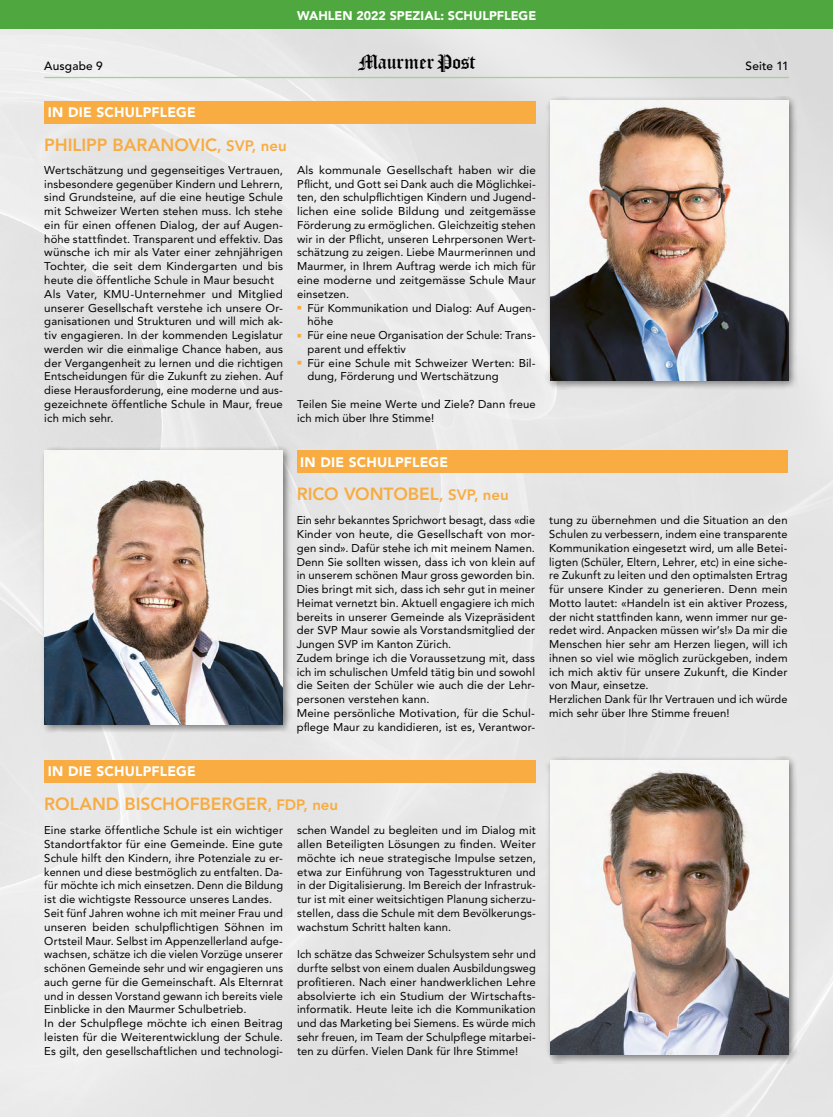
<style>
.page{position:relative;width:833px;height:1117px;background:#fff}
.page>*{position:absolute;margin:0;border:0;box-sizing:border-box;transform-origin:0 0}
.t1{font:22.38px "Old London";color:#000}
.MP_Grundschrift_o_E{font:800 17.5px "Avenir LT Std";color:#f8ac42}
.Wahlen_Titel{font:900 13.75px "Avenir LT Std";letter-spacing:.015em;color:#fff}
.t2{font:900 12.5px "Avenir LT Std";color:#fff}
.t3{font:500 11.88px "Avenir LT Std";letter-spacing:.01em;color:#000}
.MP_Grundschrift_o_E-2{font:11.25px/13.8px "Avenir LT Std";letter-spacing:.01em;color:#000;text-align:justify}
.s1{font-size:15px}
.s2{color:#f8ac42}
</style>
<div class="page">
<img style="left:0;top:28px;width:833px;height:1088px">
<div style="left:0;top:0;width:833px;height:28px;background:#4fa83f"></div>
<hr style="left:44px;top:77px;width:744px;height:1px;background:#a5cf8c">
<div style="left:545px;top:96px;width:253px;height:294px;background:#000;opacity:.5"></div>
<img style="left:550px;top:101px;width:238px;height:279px">
<div style="left:40px;top:446px;width:253px;height:287px;background:#000;opacity:.5"></div>
<img style="left:45px;top:450px;width:238px;height:274px">
<div style="left:545px;top:756px;width:253px;height:307px;background:#000;opacity:.5"></div>
<img style="left:550px;top:760px;width:238px;height:294px">
<div style="left:44px;top:101px;width:492px;height:23px;background:#f8ac42"></div>
<div style="left:297px;top:450px;width:490px;height:23px;background:#f8ac42"></div>
<div style="left:44px;top:759px;width:492px;height:23px;background:#f8ac42"></div>
<p class="t2" style="left:297px;top:8px;width:241px">WAHLEN 2022 SPEZIAL: SCHULPFLEGE</p>
<p class="t3" style="left:44px;top:59px;width:60px">Ausgabe 9</p>
<p class="t1" style="left:359px;top:49px;width:118px">Maurmer Post</p>
<p class="t3" style="left:745px;top:59px;width:45px">Seite 11</p>
<p class="Wahlen_Titel" style="left:48px;top:104px;width:149px">IN DIE SCHULPFLEGE</p>
<p class="MP_Grundschrift_o_E" style="left:44px;top:134px;width:244px">PHILIPP BARANOVIC<span class="s1">, SVP, neu</span></p>
<p class="MP_Grundschrift_o_E-2" style="left:44px;top:163px;width:240px">Wertschätzung und gegenseitiges Vertrauen, insbesondere gegenüber Kindern und Lehrern, sind Grundsteine, auf die eine heutige Schule mit Schweizer Werten stehen muss. Ich stehe ein für einen offenen Dialog, der auf Augen&shy;höhe stattfindet. Transparent und effektiv. Das wünsche ich mir als Vater einer zehnjährigen Tochter, die seit dem Kindergarten und bis heute die öffentliche Schule in Maur besucht</p>
<p class="MP_Grundschrift_o_E-2" style="left:44px;top:287px;width:240px">Als Vater, KMU-Unternehmer und Mitglied unserer Gesellschaft verstehe ich unsere Or&shy;ganisationen und Strukturen und will mich ak&shy;tiv engagieren. In der kommenden Legislatur werden wir die einmalige Chance haben, aus der Vergangenheit zu lernen und die richtigen Entscheidungen für die Zukunft zu ziehen. Auf diese Herausforderung, eine moderne und aus&shy;gezeichnete öffentliche Schule in Maur, freue ich mich sehr.</p>
<p class="MP_Grundschrift_o_E-2" style="left:297px;top:163px;width:240px">Als kommunale Gesellschaft haben wir die Pflicht, und Gott sei Dank auch die Möglichkei&shy;ten, den schulpflichtigen Kindern und Jugend&shy;lichen eine solide Bildung und zeitgemässe Förderung zu ermöglichen. Gleichzeitig stehen wir in der Pflicht, unseren Lehrpersonen Wert&shy;schätzung zu zeigen. Liebe Maurmerinnen und Maurmer, in Ihrem Auftrag werde ich mich für eine moderne und zeitgemässe Schule Maur einsetzen.</p>
<p class="MP_Grundschrift_o_E-2" style="left:307px;top:301px;width:230px;text-indent:-10px"><span class="s2">■</span> Für Kommunikation und Dialog: Auf Augen&shy;höhe</p>
<p class="MP_Grundschrift_o_E-2" style="left:307px;top:328px;width:230px;text-indent:-10px"><span class="s2">■</span> Für eine neue Organisation der Schule: Trans&shy;parent und effektiv</p>
<p class="MP_Grundschrift_o_E-2" style="left:307px;top:356px;width:230px;text-indent:-10px"><span class="s2">■</span> Für eine Schule mit Schweizer Werten: Bil&shy;dung, Förderung und Wertschätzung</p>
<p class="MP_Grundschrift_o_E-2" style="left:297px;top:397px;width:240px">Teilen Sie meine Werte und Ziele? Dann freue ich mich über Ihre Stimme!</p>
<p class="Wahlen_Titel" style="left:300px;top:453px;width:149px">IN DIE SCHULPFLEGE</p>
<p class="MP_Grundschrift_o_E" style="left:297px;top:483px;width:213px">RICO VONTOBEL<span class="s1">, SVP, neu</span></p>
<p class="MP_Grundschrift_o_E-2" style="left:297px;top:513px;width:240px">Ein sehr bekanntes Sprichwort besagt, dass «die Kinder von heute, die Gesellschaft von mor&shy;gen sind». Dafür stehe ich mit meinem Namen.<br>Denn Sie sollten wissen, dass ich von klein auf in unserem schönen Maur gross geworden bin.<br>Dies bringt mit sich, dass ich sehr gut in meiner Heimat vernetzt bin. Aktuell engagiere ich mich bereits in unserer Gemeinde als Vizepräsident der SVP Maur sowie als Vorstandsmitglied der Jungen SVP im Kanton Zürich.</p>
<p class="MP_Grundschrift_o_E-2" style="left:297px;top:651px;width:240px">Zudem bringe ich die Voraussetzung mit, dass ich im schulischen Umfeld tätig bin und sowohl die Seiten der Schüler wie auch die der Lehr&shy;personen verstehen kann.</p>
<p class="MP_Grundschrift_o_E-2" style="left:297px;top:706px;width:240px">Meine persönliche Motivation, für die Schul&shy;pflege Maur zu kandidieren, ist es, Verantwor-</p>
<p class="MP_Grundschrift_o_E-2" style="left:549px;top:513px;width:240px">tung zu übernehmen und die Situation an den Schulen zu verbessern, indem eine transparente Kommunikation eingesetzt wird, um alle Betei&shy;ligten (Schüler, Eltern, Lehrer, etc) in eine siche&shy;re Zukunft zu leiten und den optimalsten Ertrag für unsere Kinder zu generieren. Denn mein Motto lautet: «Handeln ist ein aktiver Prozess, der nicht stattfinden kann, wenn immer nur ge&shy;redet wird. Anpacken müssen wir’s!» Da mir die Menschen hier sehr am Herzen liegen, will ich ihnen so viel wie möglich zurückgeben, indem ich mich aktiv für unsere Zukunft, die Kinder von Maur, einsetze.</p>
<p class="MP_Grundschrift_o_E-2" style="left:549px;top:692px;width:240px">Herzlichen Dank für Ihr Vertrauen und ich würde mich sehr über Ihre Stimme freuen!</p>
<p class="Wahlen_Titel" style="left:48px;top:763px;width:149px">IN DIE SCHULPFLEGE</p>
<p class="MP_Grundschrift_o_E" style="left:44px;top:793px;width:295px">ROLAND BISCHOFBERGER<span class="s1">, FDP, neu</span></p>
<p class="MP_Grundschrift_o_E-2" style="left:44px;top:823px;width:240px">Eine starke öffentliche Schule ist ein wichtiger Standortfaktor für eine Gemeinde. Eine gute Schule hilft den Kindern, ihre Potenziale zu er&shy;kennen und diese bestmöglich zu entfalten. Da&shy;für möchte ich mich einsetzen. Denn die Bildung ist die wichtigste Ressource unseres Landes.</p>
<p class="MP_Grundschrift_o_E-2" style="left:44px;top:906px;width:240px">Seit fünf Jahren wohne ich mit meiner Frau und unseren beiden schulpflichtigen Söhnen im Ortsteil Maur. Selbst im Appenzellerland aufge&shy;wachsen, schätze ich die vielen Vorzüge unserer schönen Gemeinde sehr und wir engagieren uns auch gerne für die Gemeinschaft. Als Elternrat und in dessen Vorstand gewann ich bereits viele Einblicke in den Maurmer Schulbetrieb.</p>
<p class="MP_Grundschrift_o_E-2" style="left:44px;top:1016px;width:240px">In der Schulpflege möchte ich einen Beitrag leisten für die Weiterentwicklung der Schule.<br>Es gilt, den gesellschaftlichen und technologi-</p>
<p class="MP_Grundschrift_o_E-2" style="left:297px;top:823px;width:240px">schen Wandel zu begleiten und im Dialog mit allen Beteiligten Lösungen zu finden. Weiter möchte ich neue strategische Impulse setzen, etwa zur Einführung von Tagesstrukturen und in der Digitalisierung. Im Bereich der Infrastruk&shy;tur ist mit einer weitsichtigen Planung sicherzu&shy;stellen, dass die Schule mit dem Bevölkerungs&shy;wachstum Schritt halten kann.</p>
<p class="MP_Grundschrift_o_E-2" style="left:297px;top:947px;width:240px">Ich schätze das Schweizer Schulsystem sehr und durfte selbst von einem dualen Ausbildungsweg profitieren. Nach einer handwerklichen Lehre absolvierte ich ein Studium der Wirtschafts&shy;informatik. Heute leite ich die Kommunikation und das Marketing bei Siemens. Es würde mich sehr freuen, im Team der Schulpflege mitarbei&shy;ten zu dürfen. Vielen Dank für Ihre Stimme!</p>
</div>
